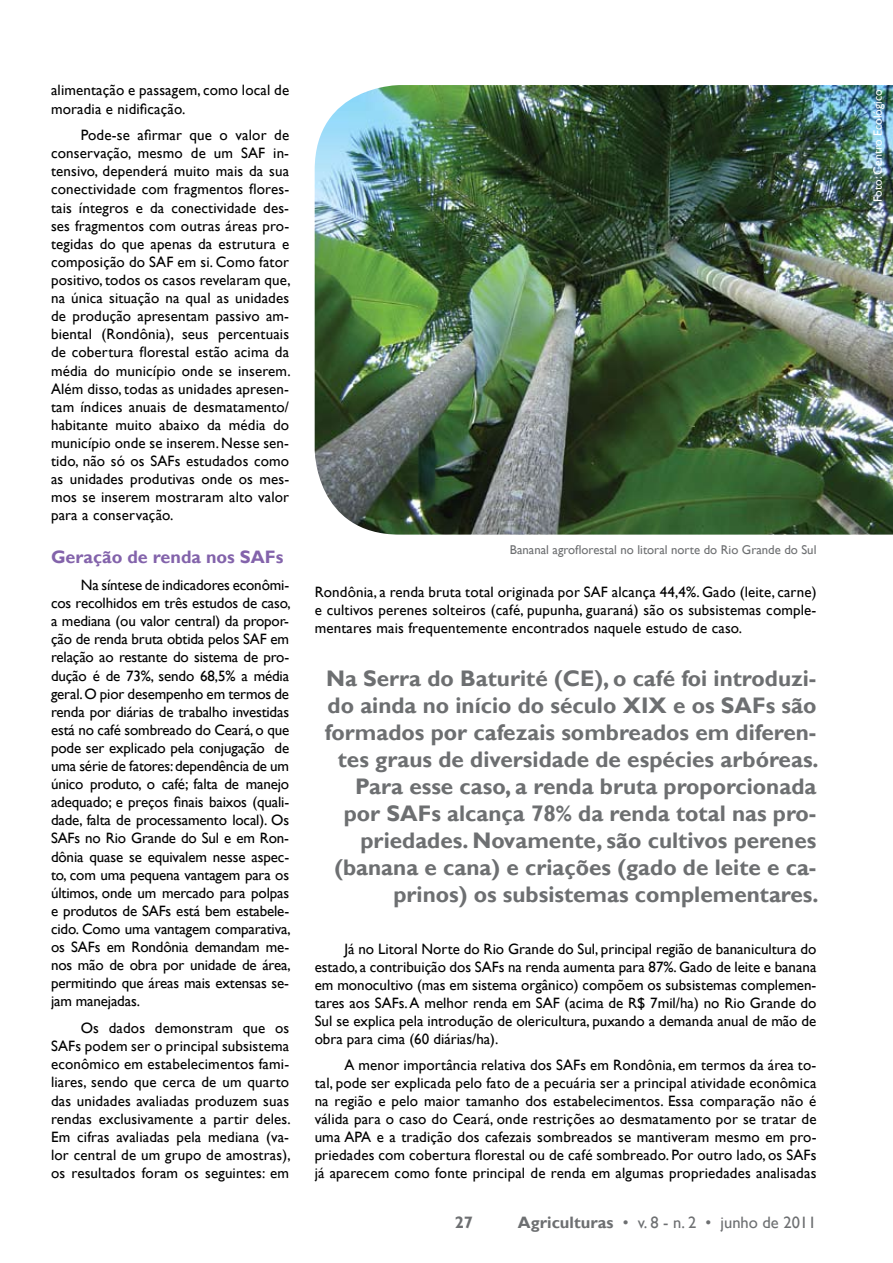
<style>
.page{position:relative;width:893px;height:1263px;background:#fff}
.page>*{position:absolute;margin:0;border:0;box-sizing:border-box;transform-origin:0 0}
.t1{font:700 22.5px/27px "Gill Sans";color:#6d6f71;text-align:right}
.t2{font:700 18px "Gill Sans";color:#8363ab}
.t3{font:16.5px "Gill Sans";color:#6d6f71}
.t4{font:700 16.5px "Gill Sans";color:#6d6f71}
.t5{font:15px/18.1px "Gill Sans";letter-spacing:.01em;color:#000;text-align:justify}
.t6{font:12.75px "Gill Sans";color:#6d6f71}
.t7{font:12px "Gill Sans";color:#fff}
.s1{font-weight:700}
</style>
<div class="page">
<img style="left:315px;top:85px;width:578px;height:450px">
<p class="t5" style="left:51px;top:82px;width:240px">alimentação e passagem, como local de moradia e nidificação.</p>
<p class="t5" style="left:51px;top:126px;width:241px;text-indent:30px">Pode-se afirmar que o valor de conservação, mesmo de um SAF in&shy;tensivo, dependerá muito mais da sua conectividade com fragmentos flores&shy;tais íntegros e da conectividade des&shy;ses fragmentos com outras áreas pro&shy;tegidas do que apenas da estrutura e composição do SAF em si. Como fator positivo, todos os casos revelaram que, na única situação na qual as unidades de produção apresentam passivo am&shy;biental (Rondônia), seus percentuais de cobertura florestal estão acima da média do município onde se inserem.<br>Além disso, todas as unidades apresen&shy;tam índices anuais de desmatamento/ habitante muito abaixo da média do município onde se inserem. Nesse sen&shy;tido, não só os SAFs estudados como as unidades produtivas onde os mes&shy;mos se inserem mostraram alto valor para a conservação.</p>
<p class="t2" style="left:51px;top:546px;width:234px">Geração de renda nos SAFs</p>
<p class="t5" style="left:51px;top:576px;width:241px;text-indent:30px">Na síntese de indicadores econômi&shy;cos recolhidos em três estudos de caso, a mediana (ou valor central) da propor&shy;ção de renda bruta obtida pelos SAF em relação ao restante do sistema de pro&shy;dução é de 73%, sendo 68,5% a média geral. O pior desempenho em termos de renda por diárias de trabalho investidas está no café sombreado do Ceará, o que pode ser explicado pela conjugação de uma série de fatores: dependência de um único produto, o café; falta de manejo adequado; e preços finais baixos (quali&shy;dade, falta de processamento local). Os SAFs no Rio Grande do Sul e em Ron&shy;dônia quase se equivalem nesse aspec&shy;to, com uma pequena vantagem para os últimos, onde um mercado para polpas e produtos de SAFs está bem estabele&shy;cido. Como uma vantagem comparativa, os SAFs em Rondônia demandam me&shy;nos mão de obra por unidade de área, permitindo que áreas mais extensas se&shy;jam manejadas.</p>
<p class="t5" style="left:51px;top:1019px;width:241px;text-indent:30px">Os dados demonstram que os SAFs podem ser o principal subsistema econômico em estabelecimentos fami&shy;liares, sendo que cerca de um quarto das unidades avaliadas produzem suas rendas exclusivamente a partir deles.<br>Em cifras avaliadas pela mediana (va&shy;lor central de um grupo de amostras), os resultados foram os seguintes: em</p>
<p class="t6" style="left:510px;top:543px;width:308px">Bananal agroflorestal no litoral norte do Rio Grande do Sul</p>
<p class="t5" style="left:315px;top:583px;width:503px">Rondônia, a renda bruta total originada por SAF alcança 44,4%. Gado (leite, carne) e cultivos perenes solteiros (café, pupunha, guaraná) são os subsistemas comple&shy;mentares mais frequentemente encontrados naquele estudo de caso.</p>
<p class="t1" style="left:325px;top:665px;width:495px">Na Serra do Baturité (CE), o café foi introduzi&shy;do ainda no início do século XIX e os SAFs são formados por cafezais sombreados em diferen&shy;tes graus de diversidade de espécies arbóreas.<br>Para esse caso, a renda bruta proporcionada por SAFs alcança 78% da renda total nas pro&shy;priedades. Novamente, são cultivos perenes (banana e cana) e criações (gado de leite e ca&shy;prinos) os subsistemas complementares.</p>
<p class="t5" style="left:315px;top:940px;width:503px;text-indent:30px">Já no Litoral Norte do Rio Grande do Sul, principal região de bananicultura do estado, a contribuição dos SAFs na renda aumenta para 87%. Gado de leite e banana em monocultivo (mas em sistema orgânico) compõem os subsistemas complemen&shy;tares aos SAFs. A melhor renda em SAF (acima de R$ 7mil/ha) no Rio Grande do Sul se explica pela introdução de olericultura, puxando a demanda anual de mão de obra para cima (60 diárias/ha).</p>
<p class="t5" style="left:315px;top:1056px;width:503px;text-indent:30px">A menor importância relativa dos SAFs em Rondônia, em termos da área to&shy;tal, pode ser explicada pelo fato de a pecuária ser a principal atividade econômica na região e pelo maior tamanho dos estabelecimentos. Essa comparação não é válida para o caso do Ceará, onde restrições ao desmatamento por se tratar de uma APA e a tradição dos cafezais sombreados se mantiveram mesmo em pro&shy;priedades com cobertura florestal ou de café sombreado. Por outro lado, os SAFs já aparecem como fonte principal de renda em algumas propriedades analisadas</p>
<p class="t4" style="left:455px;top:1212px;width:20px">27</p>
<p class="t3" style="left:518px;top:1212px;width:300px"><span class="s1">Agriculturas</span> • v. 8 - n. 2 • junho de 2011</p>
<p class="t7" style="left:871px;top:202px;width:114px;rotate:-90deg">Foto: Centro Ecológico</p>
</div>
